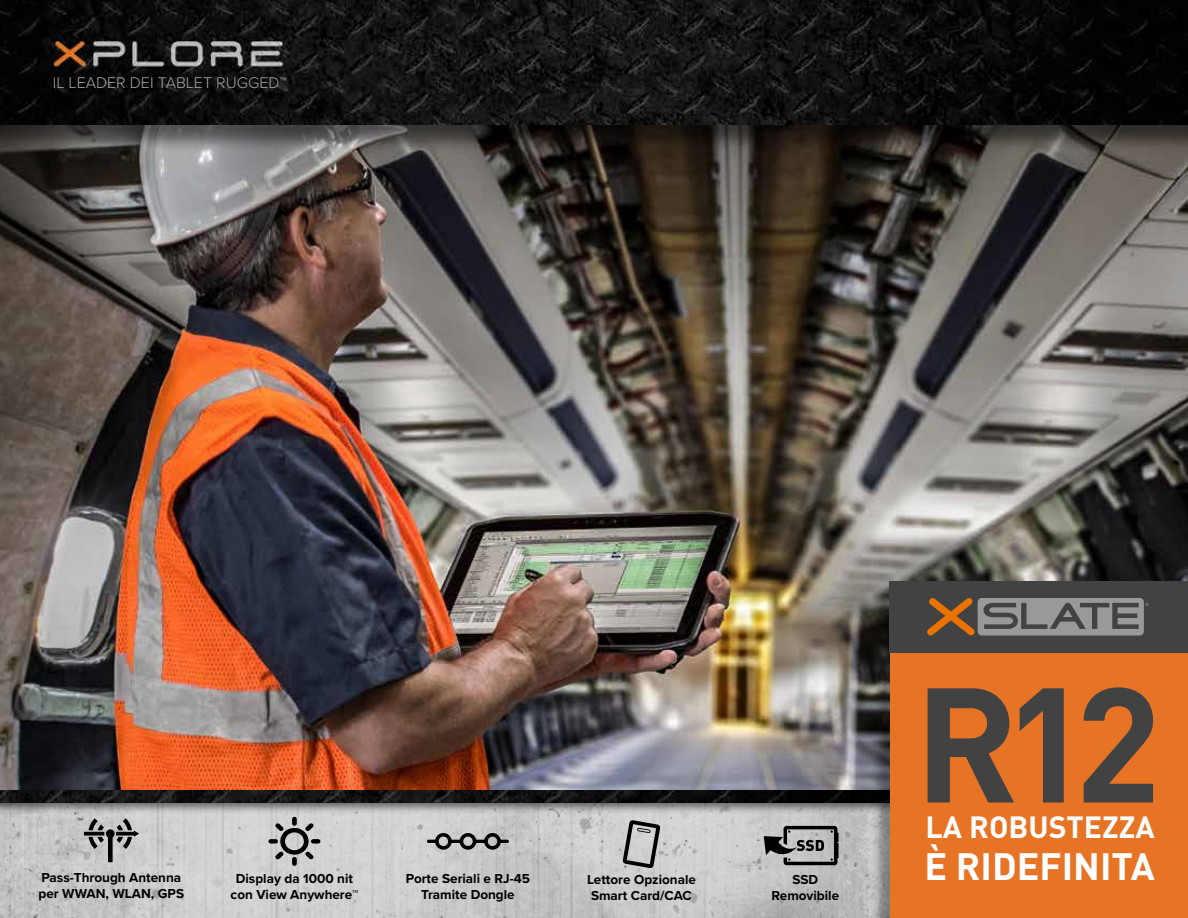
<style>
.page{position:relative;width:1188px;height:918px;background:#fff}
.page>*{position:absolute;margin:0;border:0;box-sizing:border-box;transform-origin:0 0}
.t1{font:37.65px "DIN Bold Alternate";color:#fff}
.t2{font:30.3px "DIN Bold Alternate";color:#fff}
.t3{font:300 16.05px "Proxima Nova";color:#a5a5a5}
.t4{font:700 13.5px/16.2px "Proxima Nova";color:#000;text-align:center}
.t5{font:4.35px "Arial";color:#99999a}
</style>
<div class="page">
<img style="left:0;top:152px;width:1188px;height:636px">
<img style="left:0;top:815px;width:871px;height:103px">
<div style="left:0;top:788px;width:904px;height:27px;background:#000;opacity:.53"></div>
<img style="left:0;top:791px;width:871px;height:12px">
<div style="left:871px;top:584px;width:317px;height:334px;background:#000;opacity:.32"></div>
<div style="left:890px;top:582px;width:298px;height:336px;background:#e77425"></div>
<svg style="left:928px;top:688px;width:86px;height:115px"></svg>
<svg style="left:1020px;top:688px;width:44px;height:115px"></svg>
<svg style="left:1084px;top:687px;width:69px;height:116px"></svg>
<svg style="left:84px;top:818px;width:55px;height:44px;background:#959696"></svg>
<svg style="left:268px;top:817px;width:52px;height:49px;background:#9c9d9d"></svg>
<svg style="left:427px;top:833px;width:82px;height:19px;background:#828283"></svg>
<svg style="left:623px;top:820px;width:37px;height:48px;background:#909191"></svg>
<div style="left:889px;top:581px;width:299px;height:72px;background:#424243"></div>
<svg style="left:927px;top:598px;width:217px;height:38px"></svg>
<svg style="left:764px;top:826px;width:75px;height:39px;background:#7a7b7c"></svg>
<div style="left:0;top:0;width:1188px;height:152px;background:#000;opacity:.53"></div>
<img style="left:0;top:0;width:1188px;height:124px">
<p class="t3" style="left:53px;top:73px;width:235px">IL LEADER DEI TABLET RUGGED™</p>
<p class="t4" style="left:39px;top:870px;width:147px;text-align:left">Pass-Through Antenna per WWAN, WLAN, GPS</p>
<p class="t4" style="left:231px;top:871px;width:129px">Display da 1000 nit con View Anywhere™</p>
<p class="t4" style="left:406px;top:871px;width:126px">Porte Seriali e RJ-45<br>Tramite Dongle</p>
<p class="t4" style="left:587px;top:871px;width:110px;text-align:left">Lettore Opzionale<br>Smart Card/CAC</p>
<p class="t4" style="left:772px;top:872px;width:69px">SSD<br>Removibile</p>
<p class="t5" style="left:1146px;top:602px;width:5px">®</p>
<h2 class="t2" style="left:925px;top:808px;width:231px">LA ROBUSTEZZA</h2>
<h1 class="t1" style="left:924px;top:841px;width:232px">È RIDEFINITA</h1>
</div>
